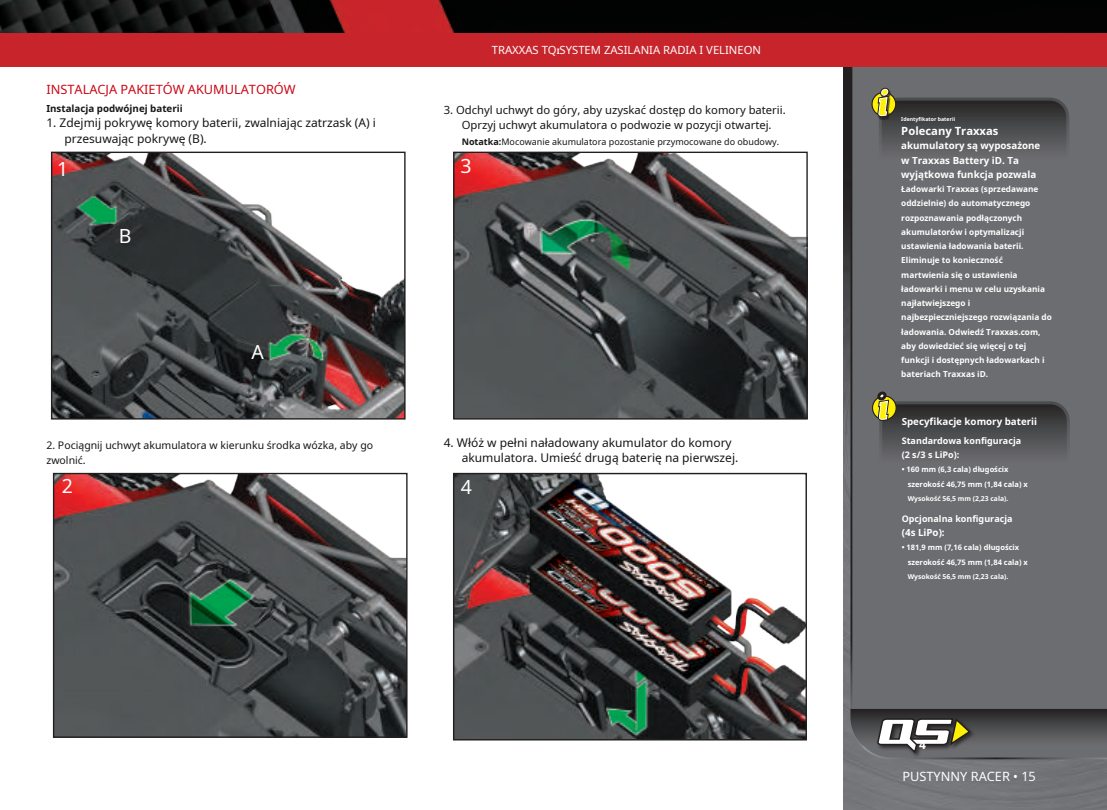
<style>
.page{position:relative;width:1107px;height:810px;background:#fff}
.page>*{position:absolute;margin:0;border:0;box-sizing:border-box;transform-origin:0 0}
.t1{font:19.5px "Noto Sans";color:#fff}
.t2{font:12.75px "Noto Sans";color:#cb0615}
.t3{font:12.75px "Noto Sans";color:#fff}
.t4{font:12px/15.3px "Noto Sans";color:#171615}
.t5{font:700 12px "Noto Sans";color:#fff}
.t6{font:11.25px/15.3px "Noto Sans";color:#171615;text-align:center}
.t7{font:11.25px "Noto Sans";color:#fff}
.t8{font:700 11.25px "Noto Sans";color:#fff}
.t9{font:10.5px/15.3px "Noto Sans";color:#171615}
.t10{font:700 9.75px/14.2px "Noto Sans";color:#fff}
.t11{font:700 9.75px "Noto Sans";color:#171615}
.t12{font:9px "Noto Sans";color:#171615}
.t13{font:700 9px/14.4px "Noto Sans";color:#fff}
.t14{font:700 8.25px/14.2px "Noto Sans";color:#fff}
.t15{font:700 7.5px/14.4px "Noto Sans";color:#fff}
.t16{font:700 6.75px "Noto Sans";color:#fff}
.t17{font:700 5.25px "Noto Sans";color:#fff}
.s1{font-weight:700;font-size:7.5px}
.s2{font-weight:700}
</style>
<div class="page">
<img style="left:844px;top:68px;width:263px;height:742px">
<div style="left:850px;top:67px;width:257px;height:693px;background:#6c6d70"></div>
<img style="left:0;top:0;width:1107px;height:33px">
<div style="left:0;top:33px;width:1107px;height:34px;background:#c8242b"></div>
<div style="left:876px;top:717px;width:100px;height:42px;background:#231f20;opacity:.8"></div>
<svg style="left:850px;top:709px;width:257px;height:47px;background:#5e5e5d"></svg>
<svg style="left:873px;top:396px;width:23px;height:24px"></svg>
<div style="left:872px;top:396px;width:25px;height:24px;border:1px solid #231f20;border-radius:50%"></div>
<div style="left:877px;top:391px;width:10px;height:10px;border:3px solid #231f20;border-radius:50%"></div>
<svg style="left:876px;top:393px;width:192px;height:91px;background:#595957"></svg>
<div style="left:879px;top:98px;width:190px;height:84px;border:3px solid #fff;border-radius:18px"></div>
<svg style="left:872px;top:92px;width:24px;height:24px"></svg>
<div style="left:872px;top:92px;width:24px;height:25px;border:1px solid #231f20;border-radius:50%"></div>
<div style="left:878px;top:89px;width:13px;height:31px;background:#231f20;opacity:.75"></div>
<div style="left:880px;top:88px;width:9px;height:9px;border:3px solid #231f20;border-radius:50%"></div>
<div style="left:881px;top:89px;width:7px;height:6px;background:#fff101;border-radius:50%"></div>
<div style="left:881px;top:89px;width:7px;height:7px;border:1px solid #fff;border-radius:50%"></div>
<svg style="left:876px;top:94px;width:192px;height:86px;background:#585856"></svg>
<img style="left:55px;top:475px;width:351px;height:261px">
<div style="left:53px;top:473px;width:355px;height:265px;border:1px solid #231f20"></div>
<img style="left:53px;top:154px;width:351px;height:264px">
<div style="left:51px;top:152px;width:355px;height:268px;border:1px solid #231f20"></div>
<img style="left:455px;top:154px;width:351px;height:264px">
<div style="left:453px;top:152px;width:355px;height:268px;border:1px solid #231f20"></div>
<img style="left:455px;top:475px;width:350px;height:264px">
<div style="left:453px;top:473px;width:354px;height:268px;border:1px solid #231f20"></div>
<h2 class="t2" style="left:46px;top:80px;width:251px">INSTALACJA PAKIETÓW AKUMULATORÓW</h2>
<p class="t11" style="left:46px;top:102px;width:138px">Instalacja podwójnej baterii</p>
<h3 class="t4" style="left:64px;top:115px;width:313px;text-indent:-18px">1. Zdejmij pokrywę komory baterii, zwalniając zatrzask (A) i przesuwając pokrywę (B).</h3>
<h3 class="t7" style="left:492px;top:42px;width:271px">TRAXXAS TQ<span class="s1">I</span>SYSTEM ZASILANIA RADIA I VELINEON</h3>
<h3 class="t6" style="left:444px;top:102px;width:344px">3. Odchyl uchwyt do góry, aby uzyskać dostęp do komory baterii.<br>Oprzyj uchwyt akumulatora o podwozie w pozycji otwartej.</h3>
<p class="t12" style="left:462px;top:135px;width:319px"><span class="s2">Notatka:</span>Mocowanie akumulatora pozostanie przymocowane do obudowy.</p>
<h1 class="t1" style="left:57px;top:155px;width:13px">1</h1>
<h1 class="t1" style="left:461px;top:152px;width:13px">3</h1>
<h1 class="t1" style="left:119px;top:222px;width:14px">B</h1>
<h1 class="t1" style="left:251px;top:338px;width:14px">A</h1>
<p class="t17" style="left:901px;top:115px;width:55px">Identyfikator baterii</p>
<h3 class="t8" style="left:901px;top:123px;width:99px">Polecany Traxxas</h3>
<p class="t10" style="left:901px;top:138px;width:141px">akumulatory są wyposażone w Traxxas Battery iD. Ta wyjątkowa funkcja pozwala</p>
<p class="t14" style="left:901px;top:182px;width:152px">Ładowarki Traxxas (sprzedawane oddzielnie) do automatycznego rozpoznawania podłączonych akumulatorów i optymalizacji ustawienia ładowania baterii.<br>Eliminuje to konieczność martwienia się o ustawienia ładowarki i menu w celu uzyskania najłatwiejszego i najbezpieczniejszego rozwiązania do ładowania. Odwiedź Traxxas.com, aby dowiedzieć się więcej o tej funkcji i dostępnych ładowarkach i bateriach Traxxas iD.</p>
<p class="t10" style="left:902px;top:414px;width:137px">Specyfikacje komory baterii</p>
<p class="t9" style="left:46px;top:437px;width:328px">2. Pociągnij uchwyt akumulatora w kierunku środka wózka, aby go zwolnić.</p>
<h3 class="t4" style="left:462px;top:434px;width:278px;text-indent:-18px">4. Włóż w pełni naładowany akumulator do komory akumulatora. Umieść drugą baterię na pierwszej.</h3>
<p class="t13" style="left:902px;top:433px;width:121px">Standardowa konfiguracja (2 s/3 s LiPo):</p>
<p class="t15" style="left:908px;top:462px;width:122px;text-indent:-6px">• 160 mm (6,3 cala) długościx szerokość 46,75 mm (1,84 cala) x</p>
<p class="t16" style="left:908px;top:494px;width:102px">Wysokość 56,5 mm (2,23 cala).</p>
<h1 class="t1" style="left:62px;top:472px;width:13px">2</h1>
<h1 class="t1" style="left:461px;top:473px;width:13px">4</h1>
<p class="t13" style="left:902px;top:511px;width:112px">Opcjonalna konfiguracja</p>
<p class="t10" style="left:902px;top:525px;width:44px">(4s LiPo):</p>
<p class="t15" style="left:908px;top:540px;width:122px;text-indent:-6px">• 181,9 mm (7,16 cala) długościx szerokość 46,75 mm (1,84 cala) x</p>
<p class="t16" style="left:908px;top:572px;width:102px">Wysokość 56,5 mm (2,23 cala).</p>
<h3 class="t5" style="left:919px;top:736px;width:8px">4</h3>
<h2 class="t3" style="left:903px;top:767px;width:135px">PUSTYNNY RACER • 15</h2>
</div>
